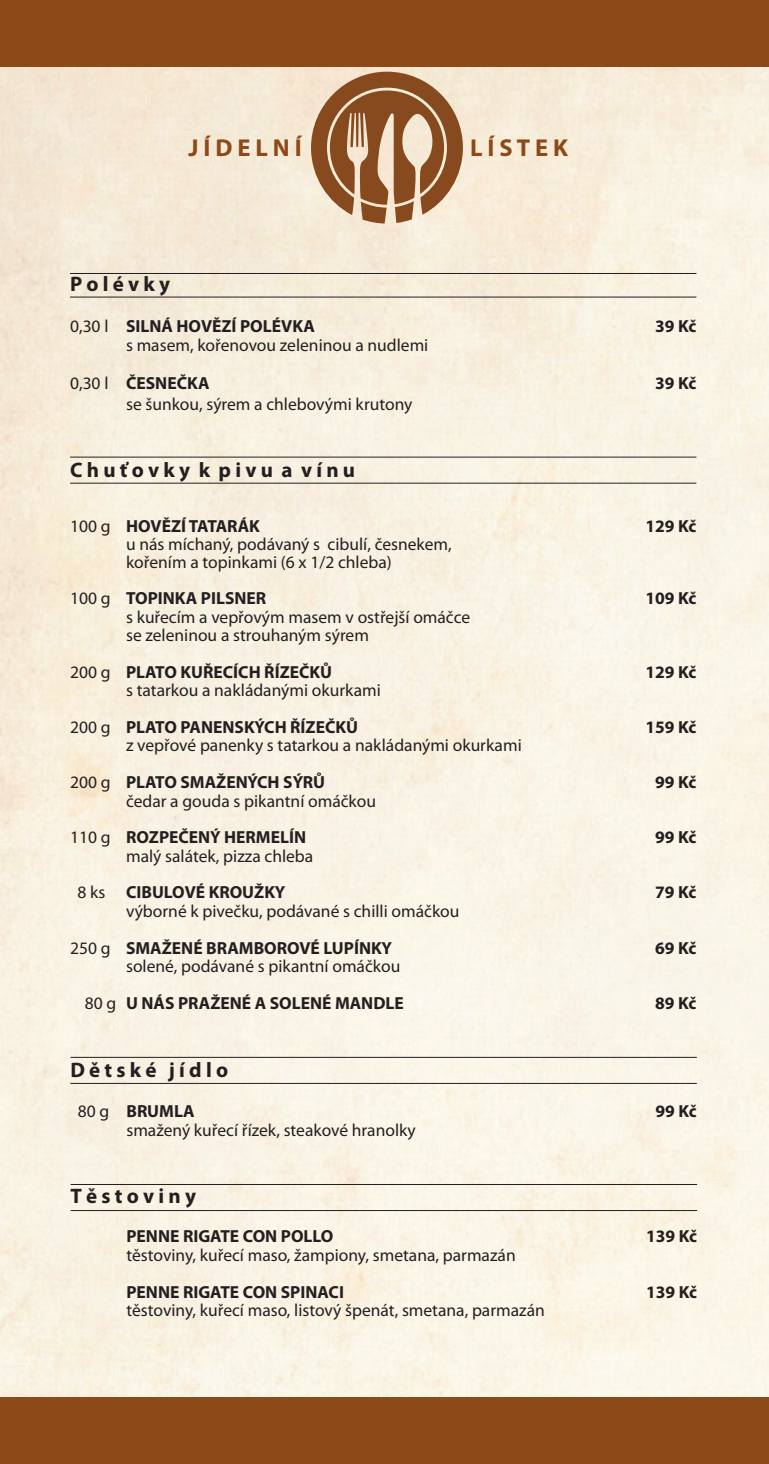
<style>
.page{position:relative;width:769px;height:1464px;background:#fff}
.page>*{position:absolute;margin:0;border:0;box-sizing:border-box;transform-origin:0 0}
.t1{font:700 24.5px "Myriad Pro";color:#8c4a18}
.t2{font:700 21px "Myriad Pro";color:#231f20}
.t3{font:17.5px/36.8px "Myriad Pro";color:#231f20}
.t4{font:700 17.5px "Myriad Pro";color:#231f20}
.s1{font-weight:400}
.s2{font-weight:700}
</style>
<div class="page">
<div style="left:0;top:0;width:769px;height:67px;background:#8c4a18"></div>
<div style="left:0;top:1396px;width:769px;height:67px;background:#8c4a18"></div>
<svg style="left:311px;top:72px;width:152px;height:151px;background:#b48c6a"></svg>
<hr style="left:70px;top:297px;width:626px;height:1px;background:#231f20">
<hr style="left:70px;top:273px;width:626px;height:1px;background:#231f20">
<hr style="left:70px;top:483px;width:626px;height:1px;background:#231f20">
<hr style="left:70px;top:457px;width:626px;height:1px;background:#231f20">
<hr style="left:71px;top:1210px;width:626px;height:1px;background:#231f20">
<hr style="left:71px;top:1184px;width:626px;height:1px;background:#231f20">
<hr style="left:70px;top:1083px;width:627px;height:1px;background:#231f20">
<hr style="left:70px;top:1057px;width:627px;height:1px;background:#231f20">
<h1 class="t1" style="left:188px;top:132px;width:115px">J Í D E L N Í</h1>
<h1 class="t1" style="left:470px;top:132px;width:100px">L Í S T E K</h1>
<p class="t2" style="left:70px;top:271px;width:102px">P o l é v k y</p>
<p class="t4" style="left:70px;top:314px;width:246px"><span class="s1">0,30 l</span> SILNÁ HOVĚZÍ POLÉVKA</p>
<p class="t4" style="left:655px;top:314px;width:43px">39 Kč</p>
<p class="t3" style="left:126px;top:326px;width:304px">s masem, kořenovou zeleninou a nudlemi</p>
<p class="t4" style="left:70px;top:372px;width:141px"><span class="s1">0,30 l</span> ČESNEČKA</p>
<p class="t4" style="left:655px;top:372px;width:43px">39 Kč</p>
<p class="t3" style="left:126px;top:386px;width:288px">se šunkou, sýrem a chlebovými krutony</p>
<p class="t2" style="left:70px;top:456px;width:287px">C h u ť o v k y k p i v u a v í n u</p>
<p class="t4" style="left:70px;top:514px;width:191px"><span class="s1">100 g</span> HOVĚZÍ TATARÁK</p>
<p class="t4" style="left:645px;top:514px;width:53px">129 Kč</p>
<p class="t3" style="left:126px;top:535px;width:327px;line-height:18.4px">u nás míchaný, podávaný s cibulí, česnekem, kořením a topinkami (6 x 1/2 chleba)</p>
<p class="t4" style="left:70px;top:587px;width:198px"><span class="s1">100 g</span> TOPINKA PILSNER</p>
<p class="t4" style="left:645px;top:587px;width:53px">109 Kč</p>
<p class="t3" style="left:126px;top:607px;width:346px;line-height:18.4px">s kuřecím a vepřovým masem v ostřejší omáčce se zeleninou a strouhaným sýrem</p>
<p class="t4" style="left:70px;top:660px;width:264px"><span class="s1">200 g</span> PLATO KUŘECÍCH ŘÍZEČKŮ</p>
<p class="t4" style="left:645px;top:660px;width:53px">129 Kč</p>
<p class="t3" style="left:70px;top:671px;width:312px;text-indent:56px">s tatarkou a nakládanými okurkami<br>200 g <span class="s2">PLATO PANENSKÝCH ŘÍZEČKŮ</span></p>
<p class="t4" style="left:645px;top:715px;width:53px">159 Kč</p>
<p class="t3" style="left:70px;top:727px;width:453px;text-indent:56px">z vepřové panenky s tatarkou a nakládanými okurkami<br>200 g <span class="s2">PLATO SMAŽENÝCH SÝRŮ</span></p>
<p class="t3" style="left:70px;top:782px;width:307px;text-indent:56px">čedar a gouda s pikantní omáčkou<br>110 g <span class="s2">ROZPEČENÝ HERMELÍN</span></p>
<p class="t3" style="left:77px;top:837px;width:237px;text-indent:49px">malý salátek, pizza chleba<br>8 ks <span class="s2">CIBULOVÉ KROUŽKY</span></p>
<p class="t3" style="left:70px;top:892px;width:391px;text-indent:56px">výborné k pivečku, podávané s chilli omáčkou<br>250 g <span class="s2">SMAŽENÉ BRAMBOROVÉ LUPÍNKY</span></p>
<p class="t3" style="left:85px;top:947px;width:320px;text-align:right">solené, podávané s pikantní omáčkou<br>80 g <span class="s2">U NÁS PRAŽENÉ A SOLENÉ MANDLE</span></p>
<p class="t4" style="left:655px;top:771px;width:43px">99 Kč</p>
<p class="t4" style="left:655px;top:826px;width:43px">99 Kč</p>
<p class="t4" style="left:655px;top:881px;width:43px">79 Kč</p>
<p class="t4" style="left:655px;top:936px;width:43px">69 Kč</p>
<p class="t4" style="left:655px;top:991px;width:43px">89 Kč</p>
<p class="t2" style="left:70px;top:1056px;width:159px">D ě t s k é j í d l o</p>
<p class="t4" style="left:78px;top:1099px;width:118px"><span class="s1">80 g</span> BRUMLA</p>
<p class="t4" style="left:655px;top:1099px;width:43px">99 Kč</p>
<p class="t3" style="left:126px;top:1111px;width:291px">smažený kuřecí řízek, steakové hranolky</p>
<p class="t2" style="left:70px;top:1182px;width:127px">T ě s t o v i n y</p>
<p class="t4" style="left:126px;top:1225px;width:208px">PENNE RIGATE CON POLLO</p>
<p class="t4" style="left:646px;top:1225px;width:53px">139 Kč</p>
<p class="t3" style="left:126px;top:1236px;width:391px">těstoviny, kuřecí maso, žampiony, smetana, parmazán</p>
<p class="t4" style="left:126px;top:1280px;width:219px">PENNE RIGATE CON SPINACI</p>
<p class="t4" style="left:646px;top:1280px;width:53px">139 Kč</p>
<p class="t3" style="left:126px;top:1291px;width:420px">těstoviny, kuřecí maso, listový špenát, smetana, parmazán</p>
</div>
